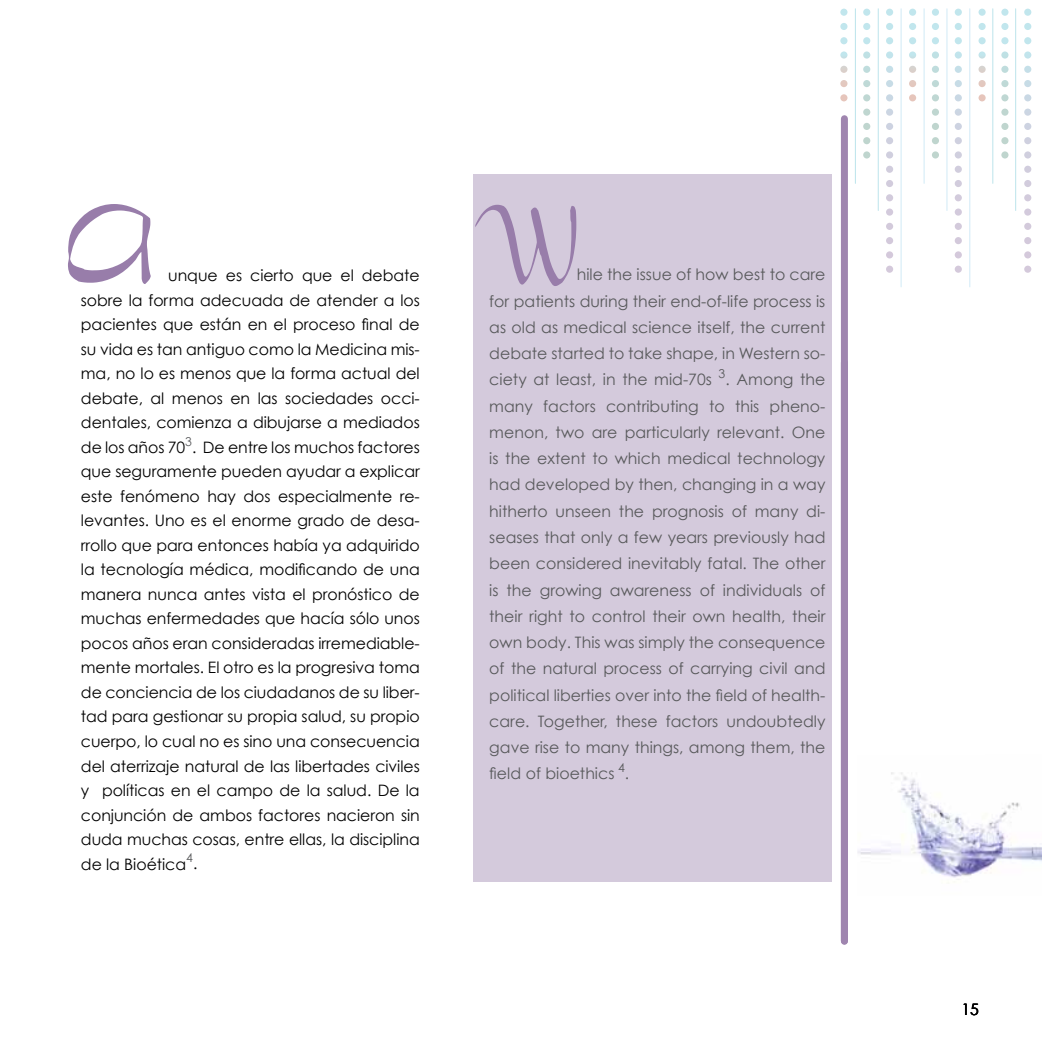
<style>
.page{position:relative;width:1042px;height:1042px;background:#fff}
.page>*{position:absolute;margin:0;border:0;box-sizing:border-box;transform-origin:0 0}
.t1{font:106.58px "Dragonwick";color:#987daa;scale:.51 1}
.t2{font:105px "Dragonwick";color:#987daa;scale:.51 1}
.t3{font:15.75px/24.5px "Century Gothic";letter-spacing:-.005em;color:#000;text-align:justify}
.t4{font:15.75px/26.2px "Century Gothic";color:#58595b;text-align:justify}
.t5{font:12.25px "Century Gothic";color:#58595b}
.s1{font-size:15.75px;color:#000}
</style>
<div class="page">
<img style="left:857px;top:772px;width:185px;height:108px">
<div style="left:841px;top:119px;width:7px;height:822px;background:#9f85af"></div>
<div style="left:473px;top:174px;width:358px;height:707px;background:#d4cadc"></div>
<hr style="left:855px;top:9px;width:1px;height:174px;background:#c1e6ed">
<hr style="left:878px;top:9px;width:1px;height:201px;background:#c1e6ed">
<hr style="left:900px;top:9px;width:1px;height:278px;background:#d4ecf7">
<hr style="left:923px;top:9px;width:1px;height:174px;background:#d4ecf7">
<hr style="left:946px;top:9px;width:1px;height:201px;background:#d4ecf7">
<hr style="left:969px;top:9px;width:1px;height:278px;background:#d4ecf7">
<hr style="left:992px;top:9px;width:1px;height:174px;background:#c1e6ed">
<hr style="left:1015px;top:9px;width:1px;height:201px;background:#c1e6ed">
<svg style="left:978px;top:9px;width:7px;height:7px"></svg>
<svg style="left:978px;top:23px;width:7px;height:7px"></svg>
<svg style="left:978px;top:37px;width:7px;height:7px"></svg>
<svg style="left:978px;top:51px;width:7px;height:8px"></svg>
<svg style="left:978px;top:66px;width:7px;height:7px"></svg>
<svg style="left:978px;top:80px;width:7px;height:7px"></svg>
<svg style="left:978px;top:94px;width:7px;height:7px"></svg>
<svg style="left:1001px;top:9px;width:7px;height:7px"></svg>
<svg style="left:1001px;top:23px;width:7px;height:7px"></svg>
<svg style="left:1001px;top:37px;width:7px;height:7px"></svg>
<svg style="left:1001px;top:51px;width:7px;height:8px"></svg>
<svg style="left:1001px;top:66px;width:7px;height:7px"></svg>
<svg style="left:1001px;top:80px;width:7px;height:7px"></svg>
<svg style="left:1001px;top:94px;width:7px;height:7px"></svg>
<svg style="left:1001px;top:109px;width:7px;height:7px"></svg>
<svg style="left:1001px;top:123px;width:7px;height:7px"></svg>
<svg style="left:1001px;top:137px;width:7px;height:7px"></svg>
<svg style="left:1001px;top:151px;width:7px;height:8px"></svg>
<svg style="left:1024px;top:9px;width:7px;height:7px"></svg>
<svg style="left:1024px;top:23px;width:7px;height:7px"></svg>
<svg style="left:1024px;top:37px;width:7px;height:7px"></svg>
<svg style="left:1024px;top:51px;width:7px;height:8px"></svg>
<svg style="left:1024px;top:66px;width:7px;height:7px"></svg>
<svg style="left:1024px;top:80px;width:7px;height:7px"></svg>
<svg style="left:1024px;top:94px;width:7px;height:7px"></svg>
<svg style="left:1024px;top:109px;width:7px;height:7px"></svg>
<svg style="left:1024px;top:123px;width:7px;height:7px"></svg>
<svg style="left:1024px;top:137px;width:7px;height:7px"></svg>
<svg style="left:1024px;top:151px;width:7px;height:8px"></svg>
<svg style="left:1024px;top:166px;width:7px;height:7px"></svg>
<svg style="left:1024px;top:180px;width:7px;height:7px"></svg>
<svg style="left:1024px;top:194px;width:7px;height:7px"></svg>
<svg style="left:1024px;top:208px;width:7px;height:8px"></svg>
<svg style="left:1024px;top:223px;width:7px;height:7px"></svg>
<svg style="left:1024px;top:237px;width:7px;height:7px"></svg>
<svg style="left:1024px;top:251px;width:7px;height:7px"></svg>
<svg style="left:1024px;top:266px;width:7px;height:7px"></svg>
<svg style="left:909px;top:9px;width:7px;height:7px"></svg>
<svg style="left:909px;top:23px;width:7px;height:7px"></svg>
<svg style="left:909px;top:37px;width:7px;height:7px"></svg>
<svg style="left:909px;top:51px;width:7px;height:8px"></svg>
<svg style="left:909px;top:66px;width:7px;height:7px"></svg>
<svg style="left:909px;top:80px;width:7px;height:7px"></svg>
<svg style="left:909px;top:94px;width:7px;height:7px"></svg>
<svg style="left:932px;top:9px;width:7px;height:7px"></svg>
<svg style="left:932px;top:23px;width:7px;height:7px"></svg>
<svg style="left:932px;top:37px;width:7px;height:7px"></svg>
<svg style="left:932px;top:51px;width:7px;height:8px"></svg>
<svg style="left:932px;top:66px;width:7px;height:7px"></svg>
<svg style="left:932px;top:80px;width:7px;height:7px"></svg>
<svg style="left:932px;top:94px;width:7px;height:7px"></svg>
<svg style="left:932px;top:109px;width:7px;height:7px"></svg>
<svg style="left:932px;top:123px;width:7px;height:7px"></svg>
<svg style="left:932px;top:137px;width:7px;height:7px"></svg>
<svg style="left:932px;top:151px;width:7px;height:8px"></svg>
<svg style="left:954px;top:9px;width:8px;height:7px"></svg>
<svg style="left:954px;top:23px;width:8px;height:7px"></svg>
<svg style="left:954px;top:37px;width:8px;height:7px"></svg>
<svg style="left:954px;top:51px;width:8px;height:8px"></svg>
<svg style="left:954px;top:66px;width:8px;height:7px"></svg>
<svg style="left:954px;top:80px;width:8px;height:7px"></svg>
<svg style="left:954px;top:94px;width:8px;height:7px"></svg>
<svg style="left:954px;top:109px;width:8px;height:7px"></svg>
<svg style="left:954px;top:123px;width:8px;height:7px"></svg>
<svg style="left:954px;top:137px;width:8px;height:7px"></svg>
<svg style="left:954px;top:151px;width:8px;height:8px"></svg>
<svg style="left:954px;top:166px;width:8px;height:7px"></svg>
<svg style="left:954px;top:180px;width:8px;height:7px"></svg>
<svg style="left:954px;top:194px;width:8px;height:7px"></svg>
<svg style="left:954px;top:208px;width:8px;height:8px"></svg>
<svg style="left:954px;top:223px;width:8px;height:7px"></svg>
<svg style="left:954px;top:237px;width:8px;height:7px"></svg>
<svg style="left:954px;top:251px;width:8px;height:7px"></svg>
<svg style="left:954px;top:266px;width:8px;height:7px"></svg>
<svg style="left:840px;top:9px;width:7px;height:7px"></svg>
<svg style="left:840px;top:23px;width:7px;height:7px"></svg>
<svg style="left:840px;top:37px;width:7px;height:7px"></svg>
<svg style="left:840px;top:51px;width:7px;height:8px"></svg>
<svg style="left:840px;top:66px;width:7px;height:7px"></svg>
<svg style="left:840px;top:80px;width:7px;height:7px"></svg>
<svg style="left:840px;top:94px;width:7px;height:7px"></svg>
<svg style="left:863px;top:9px;width:7px;height:7px"></svg>
<svg style="left:863px;top:23px;width:7px;height:7px"></svg>
<svg style="left:863px;top:37px;width:7px;height:7px"></svg>
<svg style="left:863px;top:51px;width:7px;height:8px"></svg>
<svg style="left:863px;top:66px;width:7px;height:7px"></svg>
<svg style="left:863px;top:80px;width:7px;height:7px"></svg>
<svg style="left:863px;top:94px;width:7px;height:7px"></svg>
<svg style="left:863px;top:109px;width:7px;height:7px"></svg>
<svg style="left:863px;top:123px;width:7px;height:7px"></svg>
<svg style="left:863px;top:137px;width:7px;height:7px"></svg>
<svg style="left:863px;top:151px;width:7px;height:8px"></svg>
<svg style="left:886px;top:9px;width:7px;height:7px"></svg>
<svg style="left:886px;top:23px;width:7px;height:7px"></svg>
<svg style="left:886px;top:37px;width:7px;height:7px"></svg>
<svg style="left:886px;top:51px;width:7px;height:8px"></svg>
<svg style="left:886px;top:66px;width:7px;height:7px"></svg>
<svg style="left:886px;top:80px;width:7px;height:7px"></svg>
<svg style="left:886px;top:94px;width:7px;height:7px"></svg>
<svg style="left:886px;top:109px;width:7px;height:7px"></svg>
<svg style="left:886px;top:123px;width:7px;height:7px"></svg>
<svg style="left:886px;top:137px;width:7px;height:7px"></svg>
<svg style="left:886px;top:151px;width:7px;height:8px"></svg>
<svg style="left:886px;top:166px;width:7px;height:7px"></svg>
<svg style="left:886px;top:180px;width:7px;height:7px"></svg>
<svg style="left:886px;top:194px;width:7px;height:7px"></svg>
<svg style="left:886px;top:208px;width:7px;height:8px"></svg>
<svg style="left:886px;top:223px;width:7px;height:7px"></svg>
<svg style="left:886px;top:237px;width:7px;height:7px"></svg>
<svg style="left:886px;top:251px;width:7px;height:7px"></svg>
<svg style="left:886px;top:266px;width:7px;height:7px"></svg>
<h2 class="t2" style="left:64px;top:204px;width:181px">A</h2>
<p class="t3" style="left:81px;top:288px;width:340px">sobre la forma adecuada de atender a los pacientes que están en el proceso final de su vida es tan antiguo como la Medicina mis-</p>
<p class="t3" style="left:168px;top:263px;width:253px">unque es cierto que el debate</p>
<p class="t3" style="left:81px;top:361px;width:340px">ma, no lo es menos que la forma actual del debate, al menos en las sociedades occi&shy;dentales, comienza a dibujarse a mediados de los años 70<sup>3</sup>. De entre los muchos factores que seguramente pueden ayudar a explicar este fenómeno hay dos especialmente re&shy;levantes. Uno es el enorme grado de desa&shy;rrollo que para entonces había ya adquirido la tecnología médica, modificando de una manera nunca antes vista el pronóstico de muchas enfermedades que hacía sólo unos pocos años eran consideradas irremediable&shy;mente mortales. El otro es la progresiva toma de conciencia de los ciudadanos de su liber&shy;tad para gestionar su propia salud, su propio cuerpo, lo cual no es sino una consecuencia del aterrizaje natural de las libertades civiles y políticas en el campo de la salud. De la conjunción de ambos factores nacieron sin duda muchas cosas, entre ellas, la disciplina de la Bioética</p>
<p class="t5" style="left:186px;top:850px;width:13px">4<span class="s1">.</span></p>
<h1 class="t1" style="left:470px;top:205px;width:219px">W</h1>
<p class="t4" style="left:489px;top:261px;width:338px;text-indent:87px">hile the issue of how best to care for patients during their end-of-life process is as old as medical science itself, the current debate started to take shape, in Western so&shy;ciety at least, in the mid-70s <sup>3</sup>. Among the many factors contributing to this pheno&shy;menon, two are particularly relevant. One is the extent to which medical technology had developed by then, changing in a way hitherto unseen the prognosis of many di&shy;seases that only a few years previously had been considered inevitably fatal. The other is the growing awareness of individuals of their right to control their own health, their own body. This was simply the consequence of the natural process of carrying civil and political liberties over into the field of health&shy;care. Together, these factors undoubtedly gave rise to many things, among them, the field of bioethics <sup>4</sup>.</p>
<p class="t3" style="left:961px;top:996px;width:19px">15</p>
</div>
